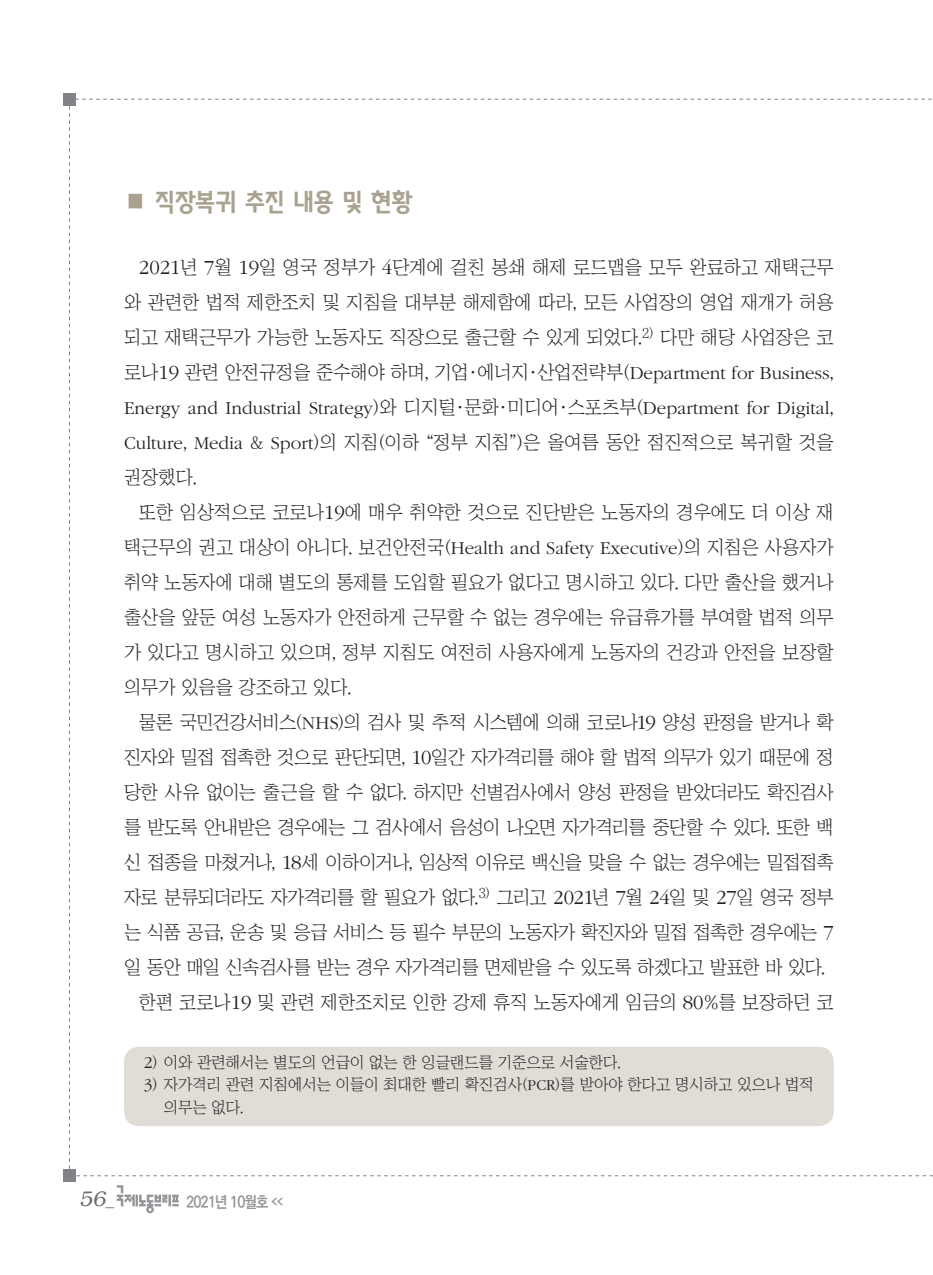
<style>
.page{position:relative;width:933px;height:1275px;background:#fff}
.page>*{position:absolute;margin:0;border:0;box-sizing:border-box;transform-origin:0 0}
.서론{font:24.5px "KBI Zfor SM Esgo H";letter-spacing:-.03em;color:#aaa291}
.t1{font:italic 300 21px "Bookman";color:#6c6d70}
.본문{font:18.9px/35px "Chosunilbo NM";color:#231f20;text-align:justify}
.각주{font:15.75px/22.8px "Chosunilbo NM";color:#231f20}
.t2{font:700 15.75px "Ko Pub Dotum";letter-spacing:-.055em;color:#939598;scale:.9 1}
.s1{font-family:"ITC Garamond Std";font-weight:300;font-size:20.82px}
.s2{font-family:"ITC Garamond Std";font-weight:300}
.s3{font-family:"ITC Garamond Std";font-weight:300;font-size:17.32px}
.s4{font-family:"Helvetica";font-weight:400;font-style:normal;font-size:17.5px}
.s5{font-size:7.88px}
</style>
<div class="page">
<div style="left:64px;top:1170px;width:12px;height:12px;background:#808285"></div>
<div style="left:64px;top:93px;width:12px;height:12px;background:#808285"></div>
<svg style="left:117px;top:1185px;width:62px;height:28px"></svg>
<div style="left:124px;top:1047px;width:709px;height:79px;background:#e1dcd5;border-radius:15px"></div>
<p class="서론" style="left:124px;top:187px;width:290px">■ 직장복귀 추진 내용 및 현황</p>
<p class="본문" style="left:124px;top:249px;width:711px;text-indent:15px"><span class="s1">2021</span>년 <span class="s1">7</span>월 <span class="s1">19</span>일 영국 정부가 <span class="s1">4</span>단계에 걸친 봉쇄 해제 로드맵을 모두 완료하고 재택근무 와 관련한 법적 제한조치 및 지침을 대부분 해제함에 따라, 모든 사업장의 영업 재개가 허용 되고 재택근무가 가능한 노동자도 직장으로 출근할 수 있게 되었다.<sup>2)</sup> 다만 해당 사업장은 코 로나<span class="s1">19</span> 관련 안전규정을 준수해야 하며, 기업·에너지·산업전략부(<span class="s2">Department for Business</span>, <span class="s2">Energy and Industrial Strategy</span>)와 디지털·문화·미디어·스포츠부(<span class="s2">Department for Digital</span>, <span class="s2">Culture</span>, <span class="s2">Media</span> &amp; <span class="s2">Sport</span>)의 지침(이하 “정부 지침”)은 올여름 동안 점진적으로 복귀할 것을 권장했다.</p>
<p class="본문" style="left:124px;top:494px;width:711px;text-indent:15px">또한 임상적으로 코로나<span class="s1">19</span>에 매우 취약한 것으로 진단받은 노동자의 경우에도 더 이상 재 택근무의 권고 대상이 아니다. 보건안전국(<span class="s2">Health and Safety Executive</span>)의 지침은 사용자가 취약 노동자에 대해 별도의 통제를 도입할 필요가 없다고 명시하고 있다. 다만 출산을 했거나 출산을 앞둔 여성 노동자가 안전하게 근무할 수 없는 경우에는 유급휴가를 부여할 법적 의무 가 있다고 명시하고 있으며, 정부 지침도 여전히 사용자에게 노동자의 건강과 안전을 보장할 의무가 있음을 강조하고 있다.</p>
<p class="본문" style="left:124px;top:704px;width:711px;text-indent:15px">물론 국민건강서비스(<span class="s2">NHS</span>)의 검사 및 추적 시스템에 의해 코로나<span class="s1">19</span> 양성 판정을 받거나 확 진자와 밀접 접촉한 것으로 판단되면, <span class="s1">10</span>일간 자가격리를 해야 할 법적 의무가 있기 때문에 정 당한 사유 없이는 출근을 할 수 없다. 하지만 선별검사에서 양성 판정을 받았더라도 확진검사 를 받도록 안내받은 경우에는 그 검사에서 음성이 나오면 자가격리를 중단할 수 있다. 또한 백 신 접종을 마쳤거나, <span class="s1">18</span>세 이하이거나, 임상적 이유로 백신을 맞을 수 없는 경우에는 밀접접촉 자로 분류되더라도 자가격리를 할 필요가 없다.<sup>3)</sup> 그리고 <span class="s1">2021</span>년 <span class="s1">7</span>월 <span class="s1">24</span>일 및 <span class="s1">27</span>일 영국 정부 는 식품 공급, 운송 및 응급 서비스 등 필수 부문의 노동자가 확진자와 밀접 접촉한 경우에는 <span class="s1">7 </span>일 동안 매일 신속검사를 받는 경우 자가격리를 면제받을 수 있도록 하겠다고 발표한 바 있다.</p>
<p class="본문" style="left:139px;top:984px;width:696px">한편 코로나<span class="s1">19</span> 및 관련 제한조치로 인한 강제 휴직 노동자에게 임금의 <span class="s1">80</span>%를 보장하던 코</p>
<p class="각주" style="left:144px;top:1050px;width:478px"><span class="s3">2</span>) 이와 관련해서는 별도의 언급이 없는 한 잉글랜드를 기준으로 서술한다.</p>
<p class="각주" style="left:164px;top:1073px;width:651px;text-indent:-20px"><span class="s3">3</span>) 자가격리 관련 지침에서는 이들이 최대한 빨리 확진검사(<span class="s2">PCR</span>)를 받아야 한다고 명시하고 있으나 법적 의무는 없다.</p>
<p class="t1" style="left:79px;top:1187px;width:36px">56<span class="s4">_</span></p>
<p class="t2" style="left:186px;top:1194px;width:109px">2021년 10월호 <span class="s5">&lt;&lt;</span></p>
</div>
